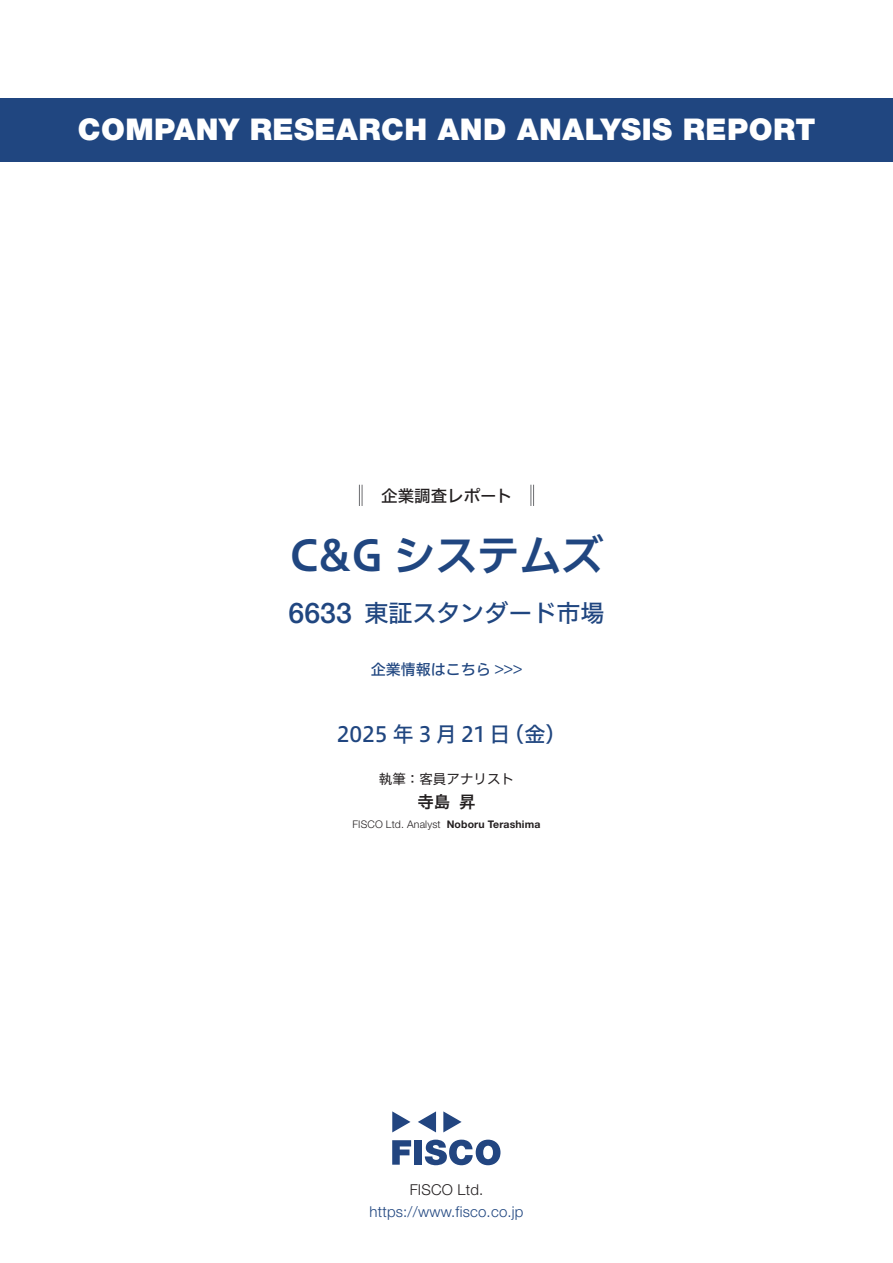
<style>
.page{position:relative;width:893px;height:1263px;background:#fff}
.page>*{position:absolute;margin:0;border:0;box-sizing:border-box;transform-origin:0 0}
.t1{font:42px "Hiragino UD Sans F Std N W6";color:#204680}
.t2{font:900 30px "Helvetica Neue LT Std";letter-spacing:.015em;color:#fff}
.t3{font:500 28.5px "Helvetica Neue LT Std";color:#204680}
.t4{font:24px "Hiragino UD Sans F Std N W5";color:#204680}
.t5{font:21px "Hiragino UD Sans F Std N W5";letter-spacing:.16em;color:#204680}
.t6{font:16.5px "Hiragino UD Sans F Std N W5";color:#231f20}
.t7{font:16.5px "Hiragino UD Sans F Std N W6";color:#231f20}
.t8{font:300 15px "Helvetica Neue LT Std";letter-spacing:.015em;color:#204680}
.t9{font:15px "Hiragino UD Sans F Std N W5";color:#204680}
.t10{font:300 15px "Helvetica Neue LT Std";letter-spacing:.015em;color:#231f20}
.t11{font:13.5px "Hiragino UD Sans F Std N W4";color:#231f20}
.t12{font:300 10.5px "Helvetica Neue LT Std";letter-spacing:.015em;color:#231f20}
.t13{font:700 10.5px "Helvetica Neue LT Std";letter-spacing:.015em;color:#231f20}
</style>
<div class="page">
<svg style="left:392px;top:1140px;width:19px;height:25px"></svg>
<div style="left:414px;top:1140px;width:8px;height:25px;background:#224580"></div>
<svg style="left:425px;top:1139px;width:75px;height:26px"></svg>
<svg style="left:392px;top:1111px;width:18px;height:21px"></svg>
<svg style="left:443px;top:1111px;width:19px;height:21px"></svg>
<svg style="left:418px;top:1111px;width:18px;height:21px"></svg>
<div style="left:0;top:98px;width:893px;height:64px;background:#204680"></div>
<svg style="left:359px;top:485px;width:4px;height:21px"></svg>
<svg style="left:531px;top:485px;width:3px;height:21px"></svg>
<p class="t2" style="left:78px;top:112px;width:739px">COMPANY RESEARCH AND ANALYSIS REPORT</p>
<p class="t6" style="left:365px;top:483px;width:149px">　企業調査レポート</p>
<h1 class="t1" style="left:289px;top:523px;width:315px">C&amp;G システムズ</h1>
<p class="t3" style="left:289px;top:596px;width:65px">6633</p>
<p class="t4" style="left:364px;top:594px;width:241px">東証スタンダード市場</p>
<p class="t9" style="left:371px;top:658px;width:153px">企業情報はこちら &lt;&lt;&lt;</p>
<p class="t5" style="left:337px;top:718px;width:175px">2025年3月21日</p>
<p class="t5" style="left:503px;top:718px;width:65px">（金(</p>
<p class="t11" style="left:379px;top:768px;width:137px">執筆：客員アナリスト</p>
<p class="t7" style="left:459px;top:789px;width:18px">昇</p>
<p class="t7" style="left:417px;top:789px;width:34px">寺島</p>
<p class="t13" style="left:447px;top:818px;width:95px">Noboru Terashima</p>
<p class="t12" style="left:352px;top:818px;width:90px">FISCO Ltd. Analyst</p>
<p class="t10" style="left:410px;top:1180px;width:75px">FISCO Ltd.</p>
<p class="t8" style="left:369px;top:1202px;width:156px">https://www.fisco.co j p.</p>
</div>
